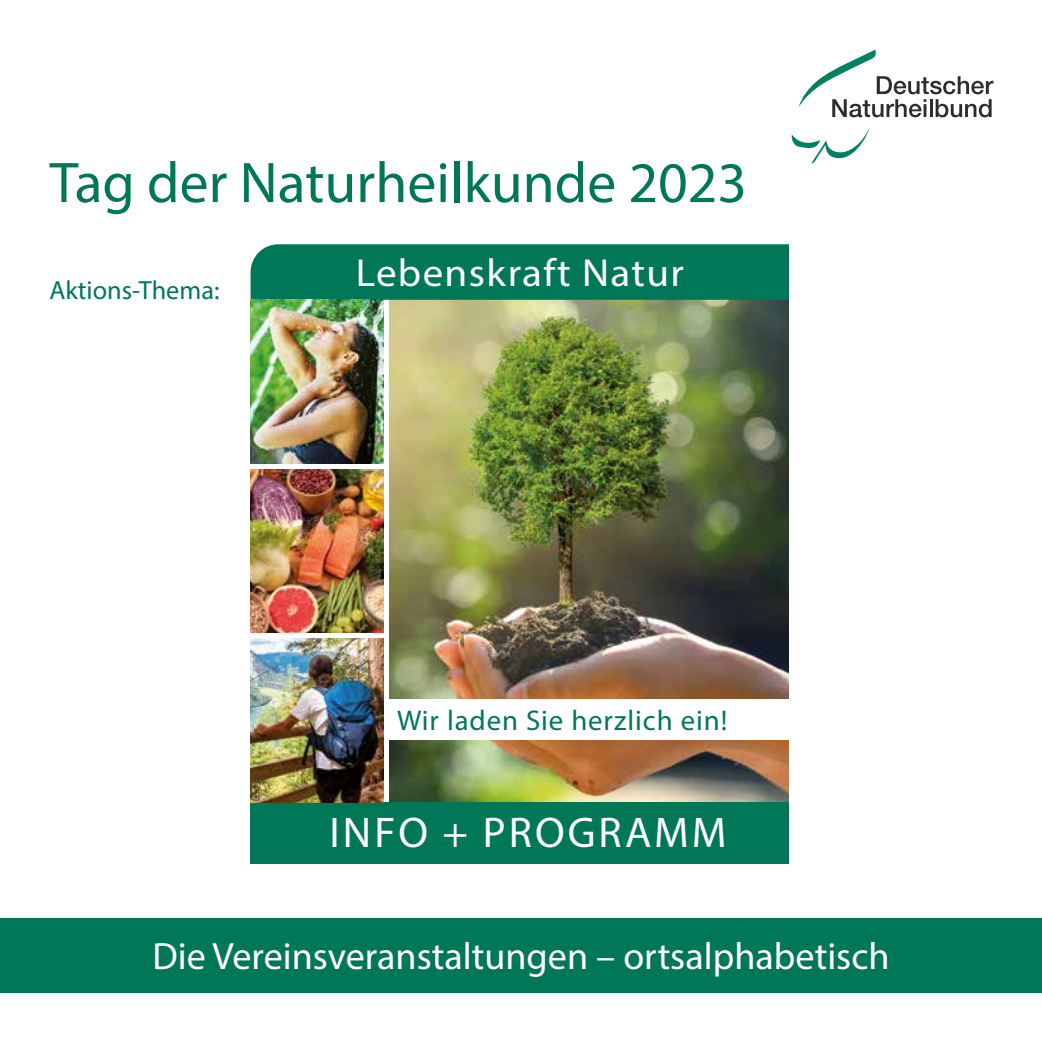
<style>
.page{position:relative;width:1042px;height:1042px;background:#fff}
.page>*{position:absolute;margin:0;border:0;box-sizing:border-box;transform-origin:0 0}
.t1{font:57.75px "Myriad Pro";color:#007858}
.t2{font:43.05px "Myriad Pro";letter-spacing:.07em;color:#fff}
.t3{font:39.2px "Myriad Pro";letter-spacing:.03em;color:#fff;scale:1.05 1}
.t4{font:38.15px "Myriad Pro";color:#fff}
.t5{font:28.53px "Myriad Pro";letter-spacing:.03em;color:#007858}
.t6{font:26.25px "Myriad Pro";color:#007858}
</style>
<div class="page">
<svg style="left:791px;top:127px;width:79px;height:37px"></svg>
<svg style="left:798px;top:50px;width:195px;height:67px"></svg>
<img style="left:389px;top:300px;width:400px;height:502px">
<div style="left:251px;top:244px;width:538px;height:56px;background:#007858"></div>
<div style="left:251px;top:802px;width:538px;height:61px;background:#007858"></div>
<svg style="left:389px;top:699px;width:400px;height:41px"></svg>
<img style="left:251px;top:469px;width:133px;height:164px">
<img style="left:251px;top:300px;width:133px;height:164px">
<img style="left:251px;top:638px;width:133px;height:164px">
<div style="left:0;top:918px;width:1042px;height:74px;background:#007858"></div>
<h1 class="t1" style="left:50px;top:147px;width:699px">Tag der Naturheilkunde 2023</h1>
<p class="t6" style="left:50px;top:274px;width:171px">Aktions-Thema:</p>
<p class="t3" style="left:356px;top:248px;width:314px">Lebenskraft Natur</p>
<p class="t5" style="left:397px;top:703px;width:332px">Wir laden Sie herzlich ein!</p>
<p class="t2" style="left:330px;top:806px;width:398px">INFO + PROGRAMM</p>
<p class="t4" style="left:152px;top:932px;width:739px">Die Vereinsveranstaltungen – ortsalphabetisch</p>
</div>
